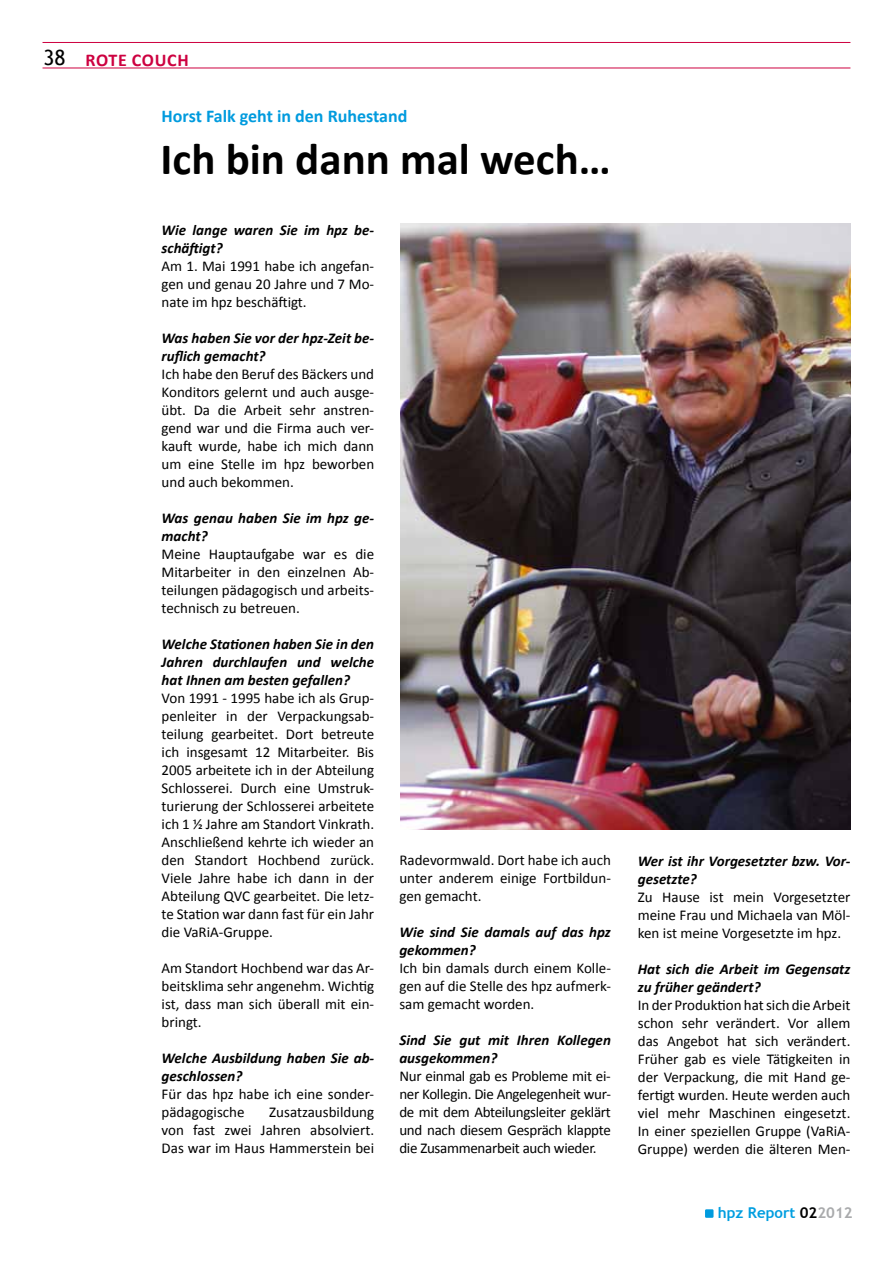
<style>
.page{position:relative;width:893px;height:1263px;background:#fff}
.page>*{position:absolute;margin:0;border:0;box-sizing:border-box;transform-origin:0 0}
.t1{font:700 45px "Calibri";color:#000}
.t2{font:21px "Trebuchet MS";color:#000}
.t3{font:700 18px "Calibri";color:#009bde}
.t4{font:700 18px "Calibri";color:#cd0040}
.t5{font:15px/18px "Calibri";color:#000;text-align:justify}
.t6{font:italic 700 15px/18px "Calibri";color:#000}
.t7{font:700 15px "Trebuchet MS";color:#009ee0}
.s1{color:#000}
.s2{color:#a9aaac}
</style>
<div class="page">
<div style="left:705px;top:1209px;width:8px;height:9px;background:#009bde"></div>
<hr style="left:43px;top:42px;width:807px;height:1px;background:#cd0040">
<hr style="left:43px;top:68px;width:807px;height:1px;background:#cd0040">
<img style="left:400px;top:224px;width:450px;height:606px">
<h2 class="t2" style="left:44px;top:46px;width:24px">38</h2>
<p class="t4" style="left:85px;top:48px;width:81px">Rote Couch</p>
<p class="t3" style="left:162px;top:104px;width:247px">Horst Falk geht in den Ruhestand</p>
<h1 class="t1" style="left:161px;top:130px;width:452px">Ich bin dann mal wech…</h1>
<p class="t6" style="left:162px;top:221px;width:214px">Wie lange waren Sie im hpz be&shy;schäftigt?</p>
<p class="t5" style="left:162px;top:257px;width:214px">Am 1. Mai 1991 habe ich angefan&shy;gen und genau 20 Jahre und 7 Mo&shy;nate im hpz beschäftigt.</p>
<p class="t6" style="left:162px;top:329px;width:214px">Was haben Sie vor der hpz-Zeit be&shy;ruflich gemacht?</p>
<p class="t5" style="left:162px;top:365px;width:214px">Ich habe den Beruf des Bäckers und Konditors gelernt und auch ausge&shy;übt. Da die Arbeit sehr anstren&shy;gend war und die Firma auch ver&shy;kauft wurde, habe ich mich dann um eine Stelle im hpz beworben und auch bekommen.</p>
<p class="t6" style="left:162px;top:509px;width:214px">Was genau haben Sie im hpz ge&shy;macht?</p>
<p class="t5" style="left:162px;top:545px;width:214px">Meine Hauptaufgabe war es die Mitarbeiter in den einzelnen Ab&shy;teilungen pädagogisch und arbeits&shy;technisch zu betreuen.</p>
<p class="t6" style="left:162px;top:635px;width:214px;text-align:justify">Welche Stationen haben Sie in den Jahren durchlaufen und welche hat Ihnen am besten gefallen?</p>
<p class="t5" style="left:162px;top:689px;width:214px">Von 1991 - 1995 habe ich als Grup&shy;penleiter in der Verpackungsab&shy;teilung gearbeitet. Dort betreute ich insgesamt 12 Mitarbeiter. Bis 2005 arbeitete ich in der Abteilung Schlosserei. Durch eine Umstruk&shy;turierung der Schlosserei arbeitete ich 1 ½ Jahre am Standort Vinkrath.<br>Anschließend kehrte ich wieder an den Standort Hochbend zurück.<br>Viele Jahre habe ich dann in der Abteilung QVC gearbeitet. Die letz&shy;te Station war dann fast für ein Jahr die VaRiA-Gruppe.</p>
<p class="t5" style="left:162px;top:959px;width:214px">Am Standort Hochbend war das Ar&shy;beitsklima sehr angenehm. Wichtig ist, dass man sich überall mit ein&shy;bringt.</p>
<p class="t6" style="left:162px;top:1049px;width:214px">Welche Ausbildung haben Sie ab&shy;geschlossen?</p>
<p class="t5" style="left:162px;top:1085px;width:214px">Für das hpz habe ich eine sonder&shy;pädagogische</p>
<p class="t5" style="left:162px;top:1103px;width:214px;text-indent:108px">Zusatzausbildung von fast zwei Jahren absolviert.<br>Das war im Haus Hammerstein bei</p>
<p class="t5" style="left:399px;top:851px;width:213px">Radevormwald. Dort habe ich auch unter anderem einige Fortbildun&shy;gen gemacht.</p>
<p class="t6" style="left:399px;top:923px;width:213px">Wie sind Sie damals auf das hpz gekommen?</p>
<p class="t5" style="left:399px;top:959px;width:213px">Ich bin damals durch einem Kolle&shy;gen auf die Stelle des hpz aufmerk&shy;sam gemacht worden.</p>
<p class="t6" style="left:399px;top:1031px;width:213px">Sind Sie gut mit Ihren Kollegen ausgekommen?</p>
<p class="t5" style="left:399px;top:1067px;width:213px">Nur einmal gab es Probleme mit ei&shy;ner Kollegin. Die Angelegenheit wur&shy;de mit dem Abteilungsleiter geklärt und nach diesem Gespräch klappte die Zusammenarbeit auch wieder.</p>
<p class="t6" style="left:638px;top:852px;width:214px">Wer ist ihr Vorgesetzter bzw. Vor&shy;gesetzte?</p>
<p class="t5" style="left:638px;top:888px;width:214px">Zu Hause ist mein Vorgesetzter meine Frau und Michaela van Möl&shy;ken ist meine Vorgesetzte im hpz.</p>
<p class="t6" style="left:638px;top:960px;width:214px">Hat sich die Arbeit im Gegensatz zu früher geändert?</p>
<p class="t5" style="left:638px;top:996px;width:214px">In der Produktion hat sich die Arbeit schon sehr verändert. Vor allem das Angebot hat sich verändert.<br>Früher gab es viele Tätigkeiten in der Verpackung, die mit Hand ge&shy;fertigt wurden. Heute werden auch viel mehr Maschinen eingesetzt.<br>In einer speziellen Gruppe (VaRiA-Gruppe) werden die älteren Men-</p>
<p class="t7" style="left:718px;top:1203px;width:136px">hpz Report <span class="s1">02</span><span class="s2">2012</span></p>
</div>
